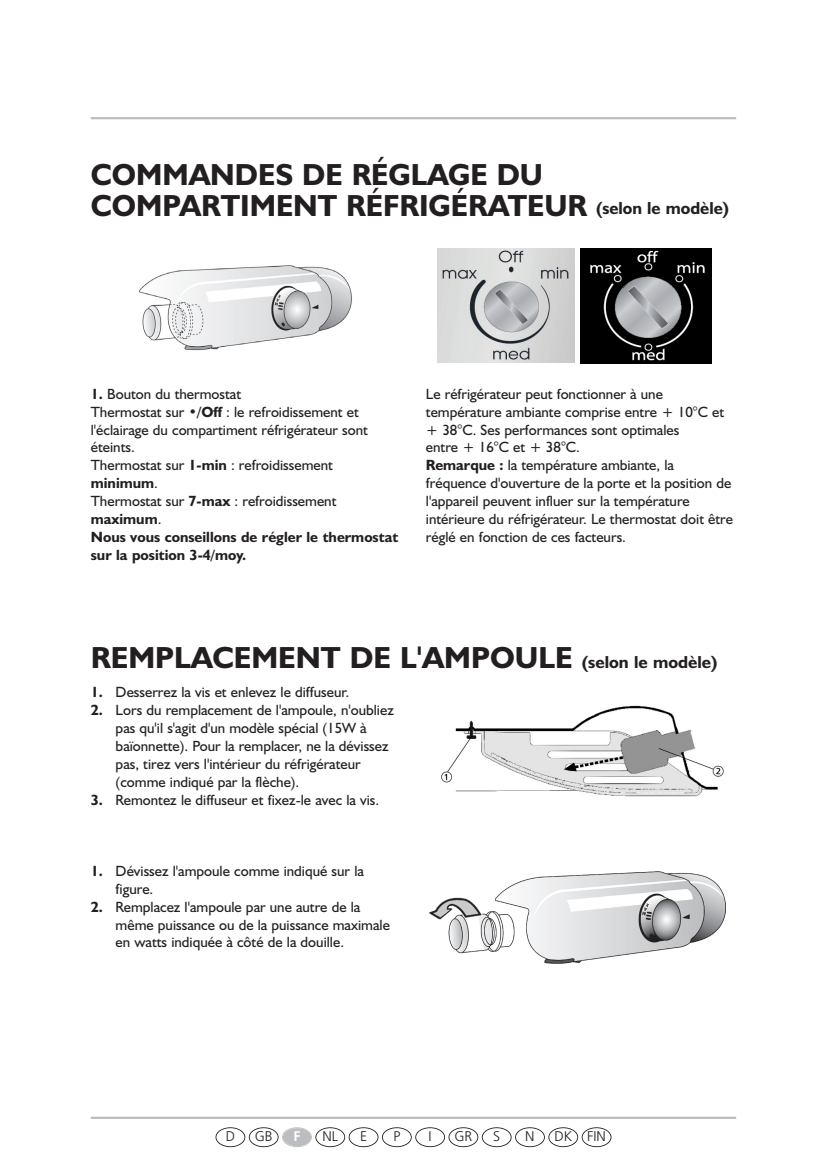
<style>
.page{position:relative;width:827px;height:1167px;background:#fff}
.page>*{position:absolute;margin:0;border:0;box-sizing:border-box;transform-origin:0 0}
.t1{font:700 30.62px/31.5px "Humanist 521 BT";color:#231f20}
.t2{font:14.88px/17.8px "Humanist 521 BT";color:#231f20}
.t3{font:300 14px "Frutiger";color:#231f20}
.t4{font:700 14px "Frutiger";color:#fff}
.s1{font-size:17.5px}
.s2{font-weight:700}
</style>
<div class="page">
<hr style="left:91px;top:1116px;width:645px;height:3px;background:#bcbdc0">
<div style="left:581px;top:1127px;width:30px;height:20px;border:2px solid #231f20;border-radius:50%"></div>
<div style="left:548px;top:1127px;width:30px;height:20px;border:2px solid #231f20;border-radius:50%"></div>
<div style="left:515px;top:1127px;width:30px;height:20px;border:2px solid #231f20;border-radius:50%"></div>
<div style="left:382px;top:1127px;width:29px;height:20px;border:2px solid #231f20;border-radius:50%"></div>
<div style="left:348px;top:1127px;width:30px;height:20px;border:2px solid #231f20;border-radius:50%"></div>
<div style="left:315px;top:1127px;width:30px;height:20px;border:2px solid #231f20;border-radius:50%"></div>
<div style="left:283px;top:1128px;width:28px;height:18px;background:#bcbdc0;border-radius:50%"></div>
<div style="left:282px;top:1127px;width:30px;height:20px;border:2px solid #bcbdc0;border-radius:50%"></div>
<div style="left:249px;top:1127px;width:29px;height:20px;border:2px solid #231f20;border-radius:50%"></div>
<div style="left:215px;top:1127px;width:30px;height:20px;border:2px solid #231f20;border-radius:50%"></div>
<div style="left:482px;top:1127px;width:29px;height:20px;border:2px solid #231f20;border-radius:50%"></div>
<div style="left:448px;top:1127px;width:30px;height:20px;border:2px solid #231f20;border-radius:50%"></div>
<div style="left:415px;top:1127px;width:30px;height:20px;border:2px solid #231f20;border-radius:50%"></div>
<img style="left:441px;top:705px;width:283px;height:92px">
<img style="left:429px;top:871px;width:296px;height:92px">
<img style="left:139px;top:265px;width:213px;height:86px">
<img style="left:437px;top:248px;width:138px;height:115px">
<img style="left:580px;top:249px;width:131px;height:114px">
<hr style="left:91px;top:117px;width:645px;height:2px;background:#bcbdc0">
<h1 class="t1" style="left:91px;top:162px;width:639px">COMMANDES DE RÉGLAGE DU<br>COMPARTIMENT RÉFRIGÉRATEUR <span class="s1">(selon le modèle)</span></h1>
<p class="t2" style="left:91px;top:386px;width:309px"><span class="s2">1.</span> Bouton du thermostat<br>Thermostat sur <span class="s2">•/Off</span> : le refroidissement et l'éclairage du compartiment réfrigérateur sont éteints.<br>Thermostat sur <span class="s2">1-min</span> : refroidissement <span class="s2">minimum</span>.<br>Thermostat sur <span class="s2">7-max</span> : refroidissement <span class="s2">maximum</span>.<br><span class="s2">Nous vous conseillons de régler le thermostat sur la position 3-4/moy.</span></p>
<p class="t2" style="left:426px;top:386px;width:309px">Le réfrigérateur peut fonctionner à une température ambiante comprise entre + 10°C et + 38°C. Ses performances sont optimales<br>entre + 16°C et + 38°C.<br><span class="s2">Remarque :</span> la température ambiante, la fréquence d'ouverture de la porte et la position de l'appareil peuvent influer sur la température intérieure du réfrigérateur. Le thermostat doit être réglé en fonction de ces facteurs.</p>
<h1 class="t1" style="left:91px;top:645px;width:628px">REMPLACEMENT DE L'AMPOULE <span class="s1">(selon le modèle)</span></h1>
<p class="t2" style="left:91px;top:685px;width:260px"><span class="s2">1.</span> Desserrez la vis et enlevez le diffuseur.</p>
<p class="t2" style="left:116px;top:703px;width:280px;text-indent:-25px"><span class="s2">2.</span> Lors du remplacement de l'ampoule, n'oubliez pas qu'il s'agit d'un modèle spécial (15W à baïonnette). Pour la remplacer, ne la dévissez pas, tirez vers l'intérieur du réfrigérateur (comme indiqué par la flèche).</p>
<p class="t2" style="left:91px;top:792px;width:290px"><span class="s2">3.</span> Remontez le diffuseur et fixez-le avec la vis.</p>
<p class="t2" style="left:116px;top:863px;width:250px;text-indent:-25px"><span class="s2">1.</span> Dévissez l'ampoule comme indiqué sur la figure.</p>
<p class="t2" style="left:116px;top:899px;width:276px;text-indent:-25px"><span class="s2">2.</span> Remplacez l'ampoule par une autre de la même puissance ou de la puissance maximale en watts indiquée à côté de la douille.</p>
<p class="t3" style="left:226px;top:1131px;width:11px">D</p>
<p class="t3" style="left:255px;top:1131px;width:19px">GB</p>
<p class="t4" style="left:293px;top:1131px;width:8px">F</p>
<p class="t3" style="left:322px;top:1131px;width:17px">NL</p>
<p class="t3" style="left:360px;top:1131px;width:8px">E</p>
<p class="t3" style="left:393px;top:1131px;width:8px">P</p>
<p class="t3" style="left:428px;top:1131px;width:5px">I</p>
<p class="t3" style="left:454px;top:1131px;width:19px">GR</p>
<p class="t3" style="left:493px;top:1131px;width:8px">S</p>
<p class="t3" style="left:525px;top:1131px;width:11px">N</p>
<p class="t3" style="left:554px;top:1131px;width:53px">DK FIN</p>
</div>
